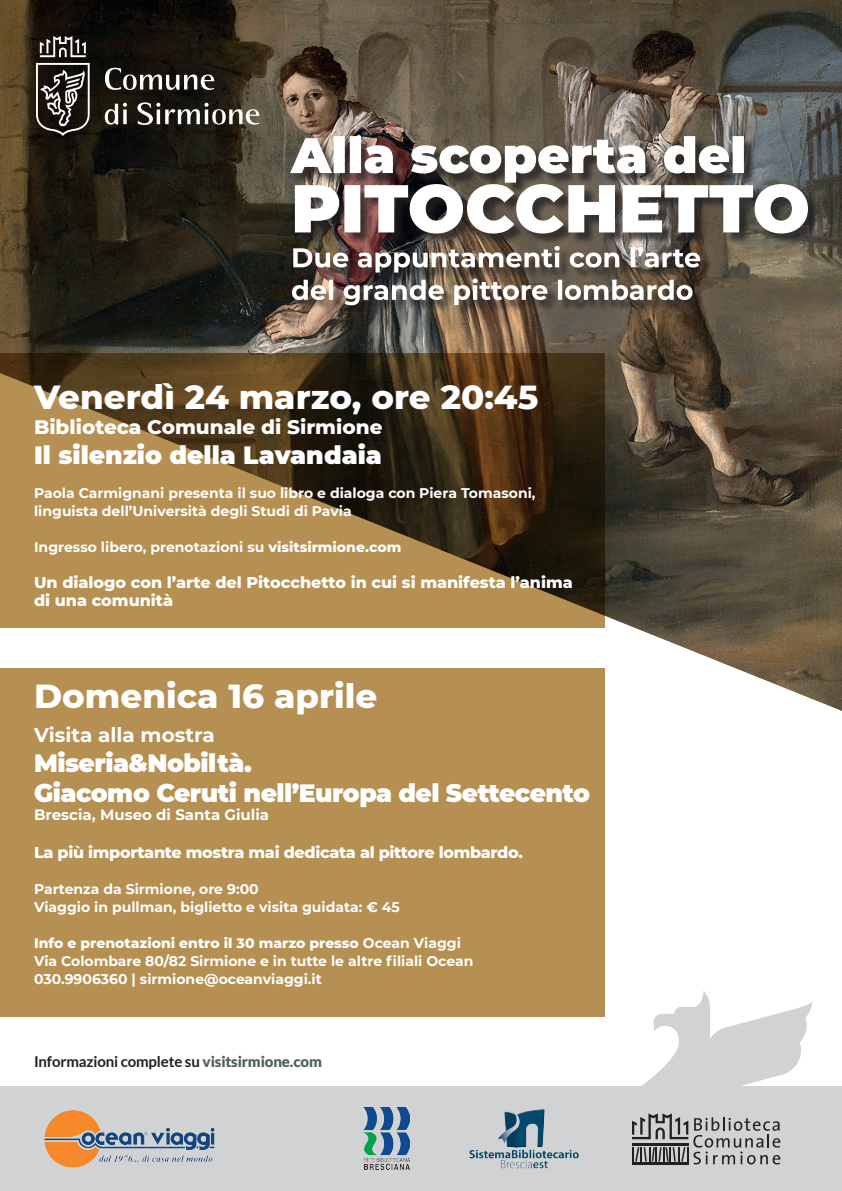
<style>
.page{position:relative;width:842px;height:1191px;background:#fff}
.page>*{position:absolute;margin:0;border:0;box-sizing:border-box;transform-origin:0 0}
.t1{font:800 34px "Montserrat";color:#fff}
.t2{font:900 25px "Montserrat";letter-spacing:-.02em;color:#fff}
.t3{font:900 25px "Montserrat";color:#fff}
.t4{font:800 20px "Montserrat";color:#fff}
.t5{font:700 20px "Montserrat";color:#fff}
.t6{font:800 16px/18px "Montserrat";letter-spacing:-.005em;color:#fff}
.t7{font:700 15px "Lato";letter-spacing:-.01em;color:#231f20}
.t8{font:700 15px "Montserrat";color:#fff}
.t9{font:700 14px/18px "Montserrat";color:#fff}
.s1{font-weight:800}
.s2{font-weight:900;color:#4f615c}
</style>
<div class="page">
<img style="left:0;top:0;width:842px;height:711px">
<svg style="left:0;top:354px;width:605px;height:274px;background:#765b32"></svg>
<div style="left:0;top:668px;width:605px;height:348px;background:#b69052"></div>
<svg style="left:642px;top:991px;width:170px;height:95px"></svg>
<div style="left:0;top:1086px;width:842px;height:105px;background:#d1d2d4"></div>
<svg style="left:36px;top:36px;width:223px;height:100px;background:#3a362e"></svg>
<img style="left:363px;top:1108px;width:47px;height:62px">
<img style="left:469px;top:1109px;width:110px;height:60px">
<svg style="left:632px;top:1113px;width:148px;height:51px"></svg>
<div style="left:296px;top:186px;width:524px;height:60px;background:#231f20;opacity:.75"></div>
<svg style="left:290px;top:136px;width:518px;height:97px"></svg>
<div style="left:294px;top:280px;width:411px;height:37px;background:#231f20;opacity:.75"></div>
<svg style="left:292px;top:278px;width:400px;height:27px"></svg>
<div style="left:295px;top:248px;width:417px;height:37px;background:#231f20;opacity:.75"></div>
<img style="left:293px;top:246px;width:407px;height:26px">
<img style="left:44px;top:1110px;width:171px;height:58px">
<p class="t1" style="left:34px;top:371px;width:506px">Venerdì 24 marzo, ore 20:45</p>
<p class="t4" style="left:34px;top:412px;width:350px">Biblioteca Comunale di Sirmione</p>
<p class="t3" style="left:34px;top:436px;width:349px">Il silenzio della Lavandaia</p>
<p class="t9" style="left:34px;top:483px;width:503px">Paola Carmignani presenta il suo libro e dialoga con Piera Tomasoni,</p>
<p class="t9" style="left:34px;top:501px;width:319px">linguista dell’Università degli Studi di Pavia</p>
<p class="t9" style="left:34px;top:537px;width:369px">Ingresso libero, prenotazioni su <span class="s1">visitsirmione.com</span></p>
<p class="t6" style="left:34px;top:572px;width:540px">Un dialogo con l’arte del Pitocchetto in cui si manifesta l’anima di una comunità</p>
<p class="t1" style="left:34px;top:671px;width:345px">Domenica 16 aprile</p>
<p class="t5" style="left:34px;top:720px;width:182px">Visita alla mostra</p>
<p class="t2" style="left:34px;top:744px;width:219px">Miseria&amp;Nobiltà.</p>
<p class="t2" style="left:34px;top:774px;width:558px">Giacomo Ceruti nell’Europa del Settecento</p>
<p class="t8" style="left:34px;top:803px;width:237px">Brescia, Museo di Santa Giulia</p>
<p class="t6" style="left:34px;top:842px;width:490px">La più importante mostra mai dedicata al pittore lombardo.</p>
<p class="t9" style="left:34px;top:879px;width:226px">Partenza da Sirmione, ore 9:00</p>
<p class="t9" style="left:34px;top:897px;width:367px">Viaggio in pullman, biglietto e visita guidata: € 45</p>
<p class="t9" style="left:34px;top:933px;width:441px"><span class="s1">Info e prenotazioni entro il 30 marzo presso</span> Ocean Viaggi<br>Via Colombare 80/82 Sirmione e in tutte le altre filiali Ocean</p>
<p class="t9" style="left:34px;top:969px;width:289px">030.9906360 | sirmione@oceanviaggi.it</p>
<p class="t7" style="left:34px;top:1053px;width:289px">Informazioni complete su <span class="s2">visitsirmione.com</span></p>
</div>
